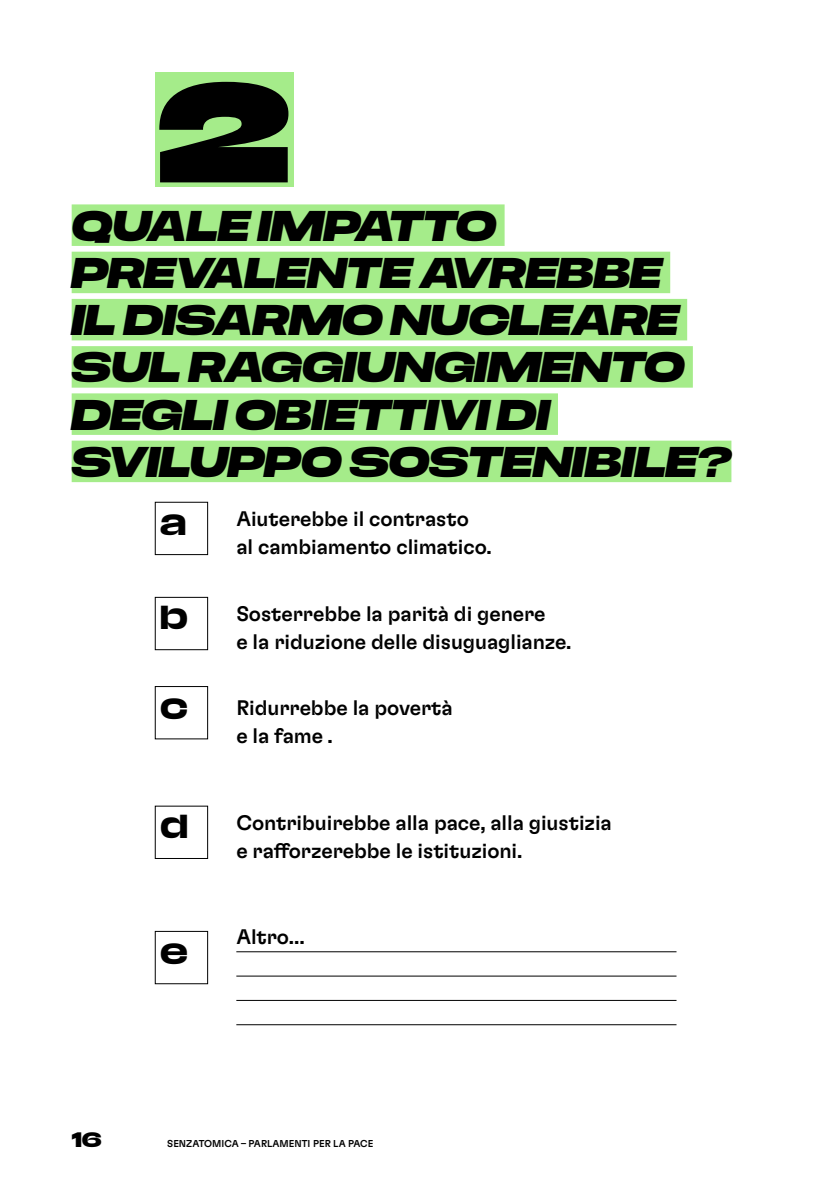
<style>
.page{position:relative;width:840px;height:1191px;background:#fff}
.page>*{position:absolute;margin:0;border:0;box-sizing:border-box;transform-origin:0 0}
.t1{font:900 122.6px "Media Sans Extended";color:#000}
.t2{font:italic 900 36.8px/47.2px "Media Sans Extended";color:#000}
.t3{font:700 28.6px "Media Sans Extended";color:#000}
.t4{font:500 21px/28px "GT Flexa";letter-spacing:-.005em;color:#000}
.t5{font:900 18px "Media Sans Extended";color:#000}
.t6{font:500 10px "GT Flexa";color:#000}
</style>
<div class="page">
<div style="left:72px;top:204px;width:432px;height:42px;background:#a5ec8a"></div>
<div style="left:72px;top:252px;width:597px;height:41px;background:#a5ec8a"></div>
<div style="left:72px;top:299px;width:614px;height:41px;background:#a5ec8a"></div>
<div style="left:72px;top:346px;width:620px;height:42px;background:#a5ec8a"></div>
<div style="left:72px;top:393px;width:485px;height:42px;background:#a5ec8a"></div>
<div style="left:72px;top:440px;width:659px;height:42px;background:#a5ec8a"></div>
<div style="left:155px;top:72px;width:139px;height:114px;background:#a5ec8a"></div>
<div style="left:155px;top:502px;width:53px;height:53px;border:1px solid #000"></div>
<div style="left:155px;top:597px;width:53px;height:53px;border:1px solid #000"></div>
<div style="left:155px;top:686px;width:53px;height:53px;border:1px solid #000"></div>
<div style="left:155px;top:931px;width:53px;height:53px;border:1px solid #000"></div>
<hr style="left:236px;top:951px;width:440px;height:1px;background:#000">
<hr style="left:236px;top:975px;width:440px;height:1px;background:#000">
<hr style="left:236px;top:1000px;width:440px;height:1px;background:#000">
<hr style="left:236px;top:1024px;width:440px;height:1px;background:#000">
<h1 class="t1" style="left:155px;top:61px;width:139px">2</h1>
<h2 class="t2" style="left:72px;top:201px;width:661px">QUALE IMPATTO<br>PREVALENTE AVREBBE<br>IL DISARMO NUCLEARE<br>SUL RAGGIUNGIMENTO<br>DEGLI OBIETTIVI DI<br>SVILUPPO SOSTENIBILE?</h2>
<h3 class="t3" style="left:160px;top:506px;width:27px">a</h3>
<p class="t4" style="left:236px;top:504px;width:257px">Aiuterebbe il contrasto<br>al cambiamento climatico.</p>
<h3 class="t3" style="left:160px;top:601px;width:29px">b</h3>
<p class="t4" style="left:236px;top:598px;width:336px">Sosterrebbe la parità di genere<br>e la riduzione delle disuguaglianze.</p>
<h3 class="t3" style="left:160px;top:691px;width:29px">c</h3>
<p class="t4" style="left:236px;top:692px;width:218px">Ridurrebbe la povertà e la fame .</p>
<h3 class="t3" style="left:160px;top:809px;width:29px">d</h3>
<p class="t4" style="left:236px;top:807px;width:377px">Contribuirebbe alla pace, alla giustizia e rafforzerebbe le istituzioni.</p>
<h3 class="t3" style="left:160px;top:935px;width:29px">e</h3>
<p class="t4" style="left:236px;top:922px;width:70px">Altro…</p>
<p class="t5" style="left:72px;top:1128px;width:31px">16</p>
<p class="t6" style="left:167px;top:1137px;width:208px">SENZATOMICA – PARLAMENTI PER LA PACE</p>
</div>
